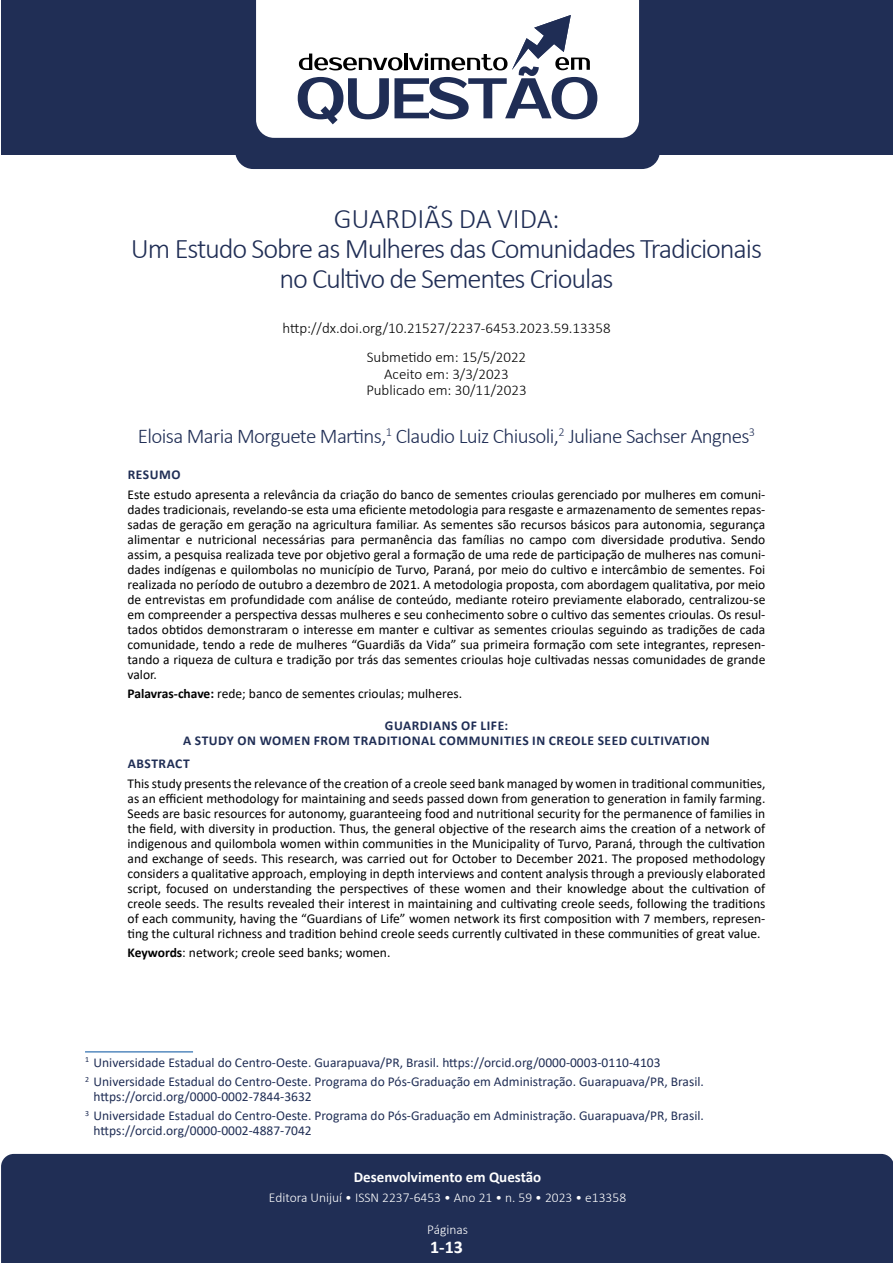
<style>
.page{position:relative;width:893px;height:1263px;background:#fff}
.page>*{position:absolute;margin:0;border:0;box-sizing:border-box;transform-origin:0 0}
.t1{font:300 28.5px/30px "Calibri";letter-spacing:-.04em;color:#202e55;text-align:center}
.t2{font:300 21px "Calibri";letter-spacing:-.03em;color:#202e55}
.t3{font:700 18px "Calibri";color:#fff}
.t4{font:300 15px/29.2px "Calibri";color:#000;text-align:center}
.t5{font:700 15px "Calibri";color:#fff}
.t6{font:13.5px/15px "Calibri";color:#000;text-align:justify}
.t7{font:13.5px/19.2px "Calibri";color:#202e55}
.t8{font:700 13.5px/15px "Calibri";letter-spacing:.04em;color:#202e55;text-align:center}
.t9{font:300 13.5px "Calibri";color:#fff}
.s1{font-weight:700}
</style>
<div class="page">
<div style="left:1px;top:0;width:892px;height:154px;background:#202e55"></div>
<div style="left:235px;top:0;width:425px;height:169px;background:#202e55;border-radius:18px"></div>
<div style="left:256px;top:0;width:383px;height:138px;background:#fff"></div>
<svg style="left:298px;top:15px;width:299px;height:109px"></svg>
<div style="left:1px;top:1154px;width:892px;height:109px;background:#202e55"></div>
<hr style="left:85px;top:1051px;width:108px;height:1px;background:#004f9f">
<h1 class="t1" style="left:131px;top:203px;width:633px">GUARDIÃS DA VIDA:<br>Um Estudo Sobre as Mulheres das Comunidades Tradicionais no Cultivo de Sementes Crioulas</h1>
<p class="t4" style="left:282px;top:313px;width:330px">http://dx.doi.org/10.21527/2237-6453.2023.59.13358<br>Submetido em: 15/5/2022</p>
<p class="t4" style="left:366px;top:365px;width:162px;line-height:16.5px">Aceito em: 3/3/2023<br>Publicado em: 30/11/2023</p>
<h2 class="t2" style="left:138px;top:423px;width:619px">Eloisa Maria Morguete Martins,<sup>1</sup> Claudio Luiz Chiusoli,<sup>2</sup> Juliane Sachser Angnes<sup>3</sup></h2>
<p class="t8" style="left:128px;top:467px;width:54px">RESUMO</p>
<p class="t6" style="left:128px;top:486px;width:639px">Este estudo apresenta a relevância da criação do banco de sementes crioulas gerenciado por mulheres em comuni&shy;dades tradicionais, revelando-se esta uma eficiente metodologia para resgaste e armazenamento de sementes repas&shy;sadas de geração em geração na agricultura familiar. As sementes são recursos básicos para autonomia, segurança alimentar e nutricional necessárias para permanência das famílias no campo com diversidade produtiva. Sendo assim, a pesquisa realizada teve por objetivo geral a formação de uma rede de participação de mulheres nas comuni&shy;dades indígenas e quilombolas no município de Turvo, Paraná, por meio do cultivo e intercâmbio de sementes. Foi realizada no período de outubro a dezembro de 2021. A metodologia proposta, com abordagem qualitativa, por meio de entrevistas em profundidade com análise de conteúdo, mediante roteiro previamente elaborado, centralizou-se em compreender a perspectiva dessas mulheres e seu conhecimento sobre o cultivo das sementes crioulas. Os resul&shy;tados obtidos demonstraram o interesse em manter e cultivar as sementes crioulas seguindo as tradições de cada comunidade, tendo a rede de mulheres “Guardiãs da Vida” sua primeira formação com sete integrantes, represen&shy;tando a riqueza de cultura e tradição por trás das sementes crioulas hoje cultivadas nessas comunidades de grande valor.</p>
<p class="t6" style="left:128px;top:686px;width:336px"><span class="s1">Palavras-chave:</span> rede; banco de sementes crioulas; mulheres.</p>
<p class="t8" style="left:183px;top:718px;width:528px">GUARDIANS OF LIFE:<br>A STUDY ON WOMEN FROM TRADITIONAL COMMUNITIES IN CREOLE SEED CULTIVATION</p>
<p class="t8" style="left:128px;top:756px;width:63px">ABSTRACT</p>
<p class="t6" style="left:128px;top:775px;width:639px">This study presents the relevance of the creation of a creole seed bank managed by women in traditional communities, as an efficient methodology for maintaining and seeds passed down from generation to generation in family farming.<br>Seeds are basic resources for autonomy, guaranteeing food and nutritional security for the permanence of families in the field, with diversity in production. Thus, the general objective of the research aims the creation of a network of indigenous and quilombola women within communities in the Municipality of Turvo, Paraná, through the cultivation and exchange of seeds. This research, was carried out for October to December 2021. The proposed methodology considers a qualitative approach, employing in depth interviews and content analysis through a previously elaborated script, focused on understanding the perspectives of these women and their knowledge about the cultivation of creole seeds. The results revealed their interest in maintaining and cultivating creole seeds, following the traditions of each community, having the “Guardians of Life” women network its first composition with 7 members, represen&shy;ting the cultural richness and tradition behind creole seeds currently cultivated in these communities of great value.</p>
<p class="t6" style="left:128px;top:945px;width:264px"><span class="s1">Keywords</span>: network; creole seed banks; women.</p>
<p class="t7" style="left:85px;top:1052px;width:620px"><sup>1</sup> Universidade Estadual do Centro-Oeste. Guarapuava/PR, Brasil. https://orcid.org/0000-0003-0110-4103<br><sup>2</sup> Universidade Estadual do Centro-Oeste. Programa do Pós-Graduação em Administração. Guarapuava/PR, Brasil.</p>
<p class="t7" style="left:85px;top:1087px;width:620px;text-indent:8px">https://orcid.org/0000-0002-7844-3632<br><sup>3</sup> Universidade Estadual do Centro-Oeste. Programa do Pós-Graduação em Administração. Guarapuava/PR, Brasil.</p>
<p class="t7" style="left:94px;top:1121px;width:220px">https://orcid.org/0000-0002-4887-7042</p>
<p class="t5" style="left:354px;top:1167px;width:189px">Desenvolvimento em Questão</p>
<p class="t9" style="left:269px;top:1189px;width:359px">Editora Unijuí • ISSN 2237-6453 • Ano 21 • n. 59 • 2023 • e13358</p>
<h3 class="t3" style="left:430px;top:1234px;width:34px">1-13</h3>
</div>
